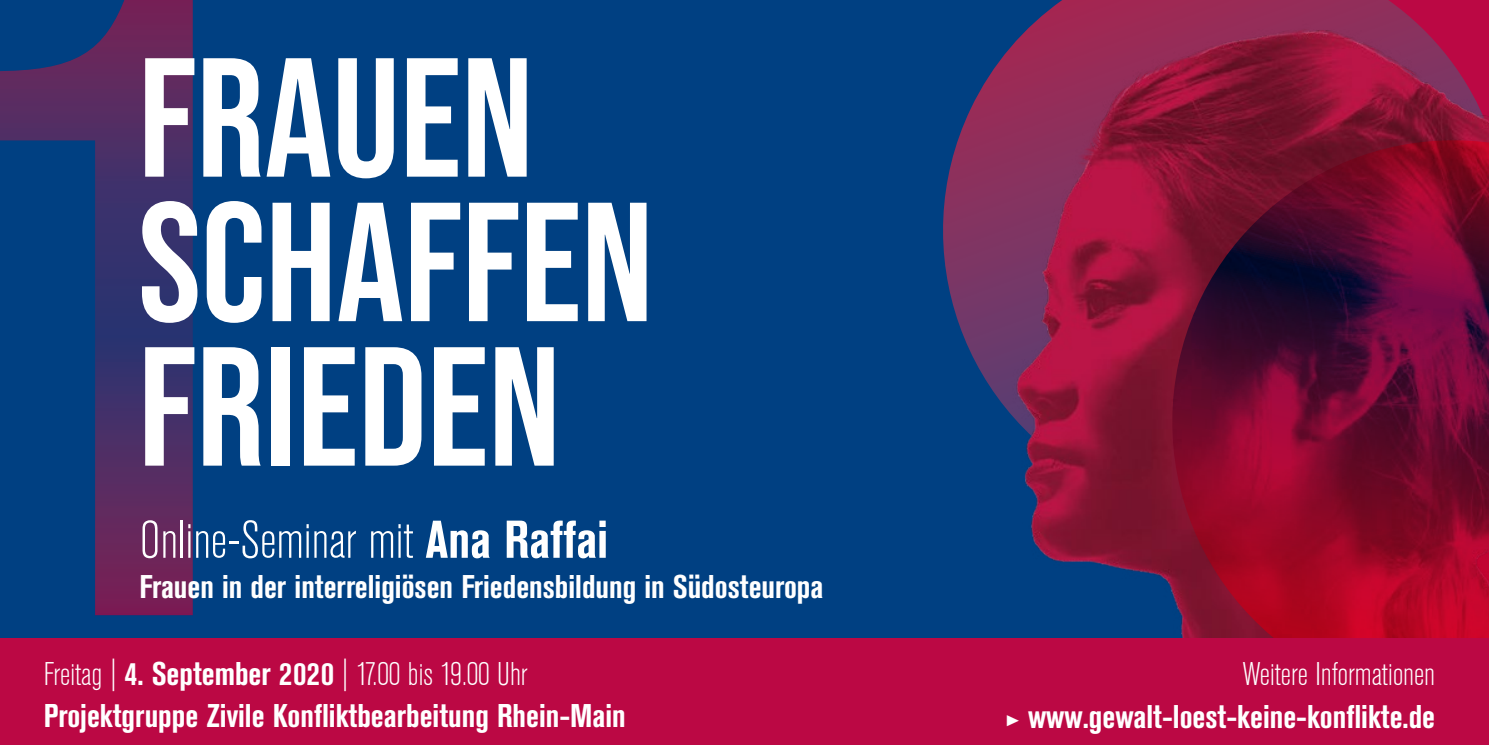
<style>
.page{position:relative;width:1489px;height:745px;background:#fff}
.page>*{position:absolute;margin:0;border:0;box-sizing:border-box;transform-origin:0 0}
.t1{font:169px/144.2px "Bebas Neue";color:#fff}
.t2{font:300 condensed 52.5px "Akzidenz Grotesk BE";color:#fff}
.t3{font:700 condensed 32.5px/42.5px "Akzidenz Grotesk BE";color:#fff}
.s1{font-weight:700}
.s2{font-weight:300}
.s3{font-family:"Meta Serif Pro";font-weight:300;font-style:italic;font-stretch:normal}
</style>
<div class="page">
<div style="left:0;top:0;width:1488px;height:744px;background:#004082"></div>
<svg style="left:0;top:0;width:193px;height:614px"></svg>
<img style="left:943px;top:9px;width:545px;height:564px">
<svg style="left:1146px;top:114px;width:342px;height:524px;background:#780b2e"></svg>
<div style="left:0;top:638px;width:1488px;height:106px;background:#bb0844"></div>
<h1 class="t1" style="left:138px;top:44px;width:516px">FRAUEN<br>SCHAFFEN<br>FRIEDEN</h1>
<h2 class="t2" style="left:140px;top:511px;width:470px">Online-Seminar mit <span class="s1">Ana Raffai</span></h2>
<p class="t3" style="left:140px;top:565px;width:685px">Frauen in der interreligiösen Friedensbildung in Südosteuropa</p>
<p class="t3" style="left:44px;top:652px;width:583px"><span class="s2">Freitag |</span> 4. September 2020 <span class="s2">| 17.00 bis 19.00 Uhr<br></span>Projektgruppe Zivile Konfliktbearbeitung Rhein-Main</p>
<p class="t3" style="left:1004px;top:652px;width:432px;text-align:right"><span class="s2">Weitere Informationen<br></span><span class="s3">▸</span> www.gewalt-loest-keine-konflikte.de</p>
</div>
